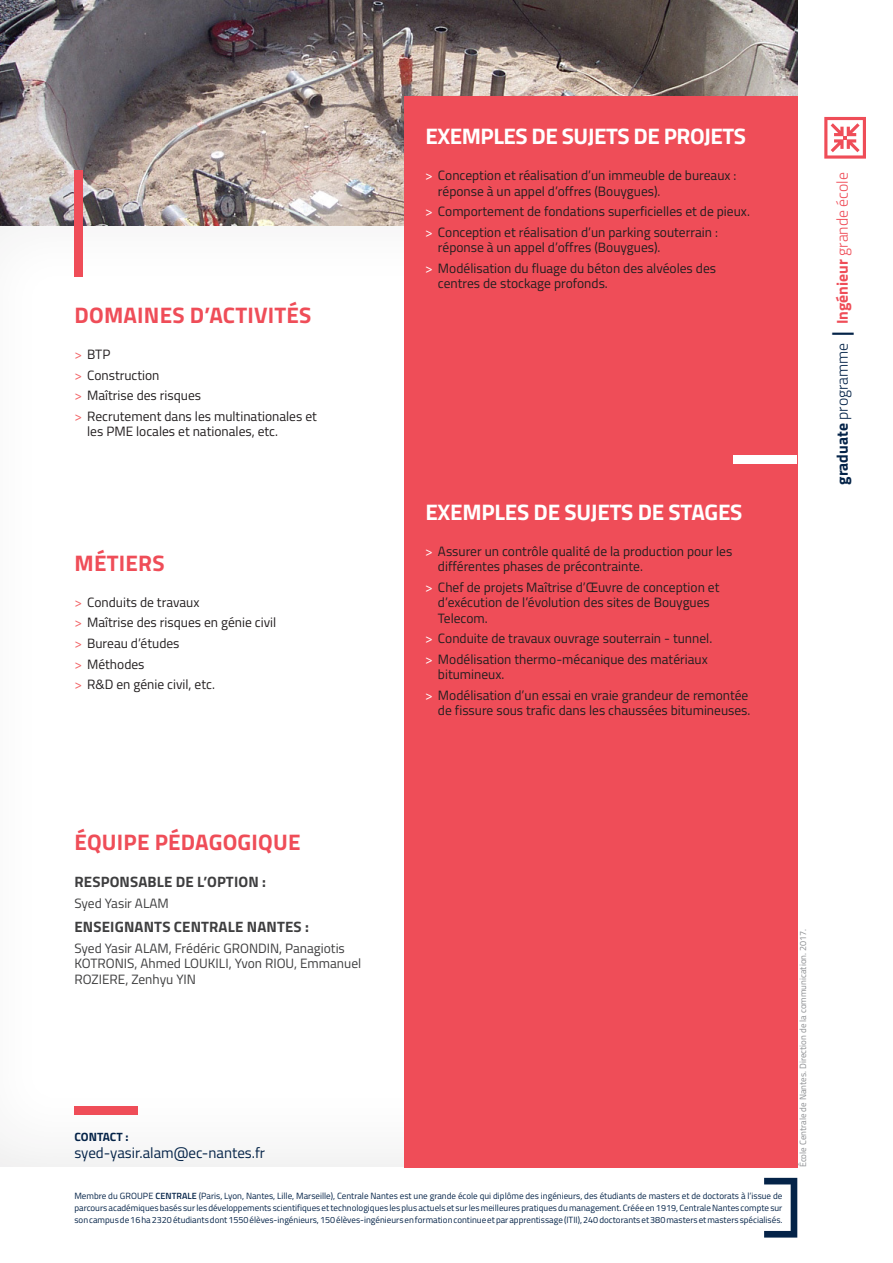
<style>
.page{position:relative;width:893px;height:1263px;background:#fff}
.page>*{position:absolute;margin:0;border:0;box-sizing:border-box;transform-origin:0 0}
.t1{font:700 22.5px "Titillium";letter-spacing:-.02em;color:#fff}
.t2{font:700 22.5px "Titillium";letter-spacing:.01em;color:#ef4d58}
.t3{font:300 15.75px "Titillium";color:#ef4d58}
.t4{font:700 15px "Titillium";letter-spacing:.01em;color:#3e3e3f}
.t5{font:15px "Titillium";color:#042348}
.t6{font:13.5px/15.3px "Titillium";color:#231f20}
.t7{font:13.5px/15.3px "Titillium";color:#3e3e3f}
.t8{font:700 12px "Titillium";letter-spacing:-.005em;color:#042348}
.t9{font:9px/12px "Titillium";color:#042348;text-align:justify}
.t10{font:9px "Titillium";color:#8b8d90}
.s1{color:#f16264}
.s2{color:#fff}
.s3{font-weight:700;color:#042348}
.s4{color:#042348}
.s5{font-weight:700;font-size:31.5px;color:#042348}
.s6{font-weight:700}
.s7{font-weight:600}
</style>
<div class="page">
<img style="left:0;top:0;width:797px;height:225px">
<div style="left:404px;top:96px;width:393px;height:1071px;background:#ef4d58"></div>
<div style="left:74px;top:1106px;width:64px;height:8px;background:#ef4d58"></div>
<div style="left:74px;top:170px;width:9px;height:106px;background:#ef4d58"></div>
<div style="left:733px;top:455px;width:64px;height:9px;background:#fff"></div>
<svg style="left:824px;top:117px;width:42px;height:42px"></svg>
<svg style="left:764px;top:1178px;width:33px;height:59px"></svg>
<p class="t2" style="left:75px;top:298px;width:238px">DOMAINES D’ACTIVITÉS</p>
<p class="t6" style="left:74px;top:346px;width:37px"><span class="s1">&gt;</span> BTP</p>
<p class="t6" style="left:74px;top:366px;width:87px"><span class="s1">&gt;</span> Construction</p>
<p class="t6" style="left:74px;top:387px;width:128px"><span class="s1">&gt;</span> Maîtrise des risques</p>
<p class="t6" style="left:87px;top:408px;width:231px;text-indent:-13px"><span class="s1">&gt;</span> Recrutement dans les multinationales et les PME locales et nationales, etc.</p>
<p class="t2" style="left:75px;top:546px;width:92px">MÉTIERS</p>
<p class="t6" style="left:74px;top:593px;width:127px"><span class="s1">&gt;</span> Conduits de travaux</p>
<p class="t6" style="left:74px;top:614px;width:203px"><span class="s1">&gt;</span> Maîtrise des risques en génie civil</p>
<p class="t6" style="left:74px;top:635px;width:107px"><span class="s1">&gt;</span> Bureau d’études</p>
<p class="t6" style="left:74px;top:656px;width:72px"><span class="s1">&gt;</span> Méthodes</p>
<p class="t6" style="left:74px;top:676px;width:142px"><span class="s1">&gt;</span> R&amp;D en génie civil, etc.</p>
<p class="t1" style="left:425px;top:119px;width:322px">EXEMPLES DE SUJETS DE PROJETS</p>
<p class="t6" style="left:438px;top:167px;width:300px;text-indent:-13px"><span class="s2">&gt;</span> Conception et réalisation d’un immeuble de bureaux : réponse à un appel d’offres (Bouygues).</p>
<p class="t6" style="left:425px;top:203px;width:326px"><span class="s2">&gt;</span> Comportement de fondations superficielles et de pieux.</p>
<p class="t6" style="left:438px;top:224px;width:282px;text-indent:-13px"><span class="s2">&gt;</span> Conception et réalisation d’un parking souterrain : réponse à un appel d’offres (Bouygues).</p>
<p class="t6" style="left:438px;top:260px;width:280px;text-indent:-13px"><span class="s2">&gt;</span> Modélisation du fluage du béton des alvéoles des centres de stockage profonds.</p>
<p class="t1" style="left:425px;top:495px;width:319px">EXEMPLES DE SUJETS DE STAGES</p>
<p class="t6" style="left:438px;top:543px;width:296px;text-indent:-13px"><span class="s2">&gt;</span> Assurer un contrôle qualité de la production pour les différentes phases de précontrainte.</p>
<p class="t6" style="left:438px;top:579px;width:283px;text-indent:-13px"><span class="s2">&gt;</span> Chef de projets Maîtrise d’Œuvre de conception et d’exécution de l’évolution des sites de Bouygues<br>Telecom.</p>
<p class="t6" style="left:425px;top:630px;width:289px"><span class="s2">&gt;</span> Conduite de travaux ouvrage souterrain - tunnel.</p>
<p class="t6" style="left:438px;top:651px;width:271px;text-indent:-13px"><span class="s2">&gt;</span> Modélisation thermo-mécanique des matériaux bitumineux.</p>
<p class="t6" style="left:425px;top:687px;width:327px;text-align:right"><span class="s2">&gt;</span> Modélisation d’un essai en vraie grandeur de remontée de fissure sous trafic dans les chaussées bitumineuses.</p>
<p class="t3" style="left:831px;top:485px;width:314px;rotate:-90deg"><span class="s3">graduate</span> <span class="s4">programme</span> <span class="s5">I</span> <span class="s6">Ingénieur</span> grande école</p>
<p class="t2" style="left:75px;top:825px;width:228px">ÉQUIPE PÉDAGOGIQUE</p>
<p class="t4" style="left:74px;top:870px;width:193px">RESPONSABLE DE L’OPTION :</p>
<p class="t7" style="left:74px;top:895px;width:96px">Syed Yasir ALAM</p>
<p class="t4" style="left:74px;top:916px;width:236px">ENSEIGNANTS CENTRALE NANTES :</p>
<p class="t7" style="left:74px;top:940px;width:288px">Syed Yasir ALAM, Frédéric GRONDIN, Panagiotis<br>KOTRONIS, Ahmed LOUKILI, Yvon RIOU, Emmanuel<br>ROZIERE, Zenhyu YIN</p>
<p class="t8" style="left:74px;top:1128px;width:56px">CONTACT :</p>
<p class="t5" style="left:74px;top:1141px;width:192px">syed-yasir.alam@ec-nantes.fr</p>
<p class="t9" style="left:74px;top:1189px;width:710px">Membre du GROUPE <span class="s7">CENTRALE</span> (Paris, Lyon, Nantes, Lille, Marseille), Centrale Nantes est une grande école qui diplôme des ingénieurs, des étudiants de masters et de doctorats à l’issue de parcours académiques basés sur les développements scientifiques et technologiques les plus actuels et sur les meilleures pratiques du management. Créée en 1919, Centrale Nantes compte sur son campus de 16 ha 2320 étudiants dont 1550 élèves-ingénieurs, 150 élèves-ingénieurs en formation continue et par apprentissage (ITII), 240 doctorants et 380 masters et masters spécialisés.</p>
<p class="t10" style="left:796px;top:1167px;width:240px;rotate:-90deg">École Centrale de Nantes. Direction de la communication. 2017.</p>
</div>
